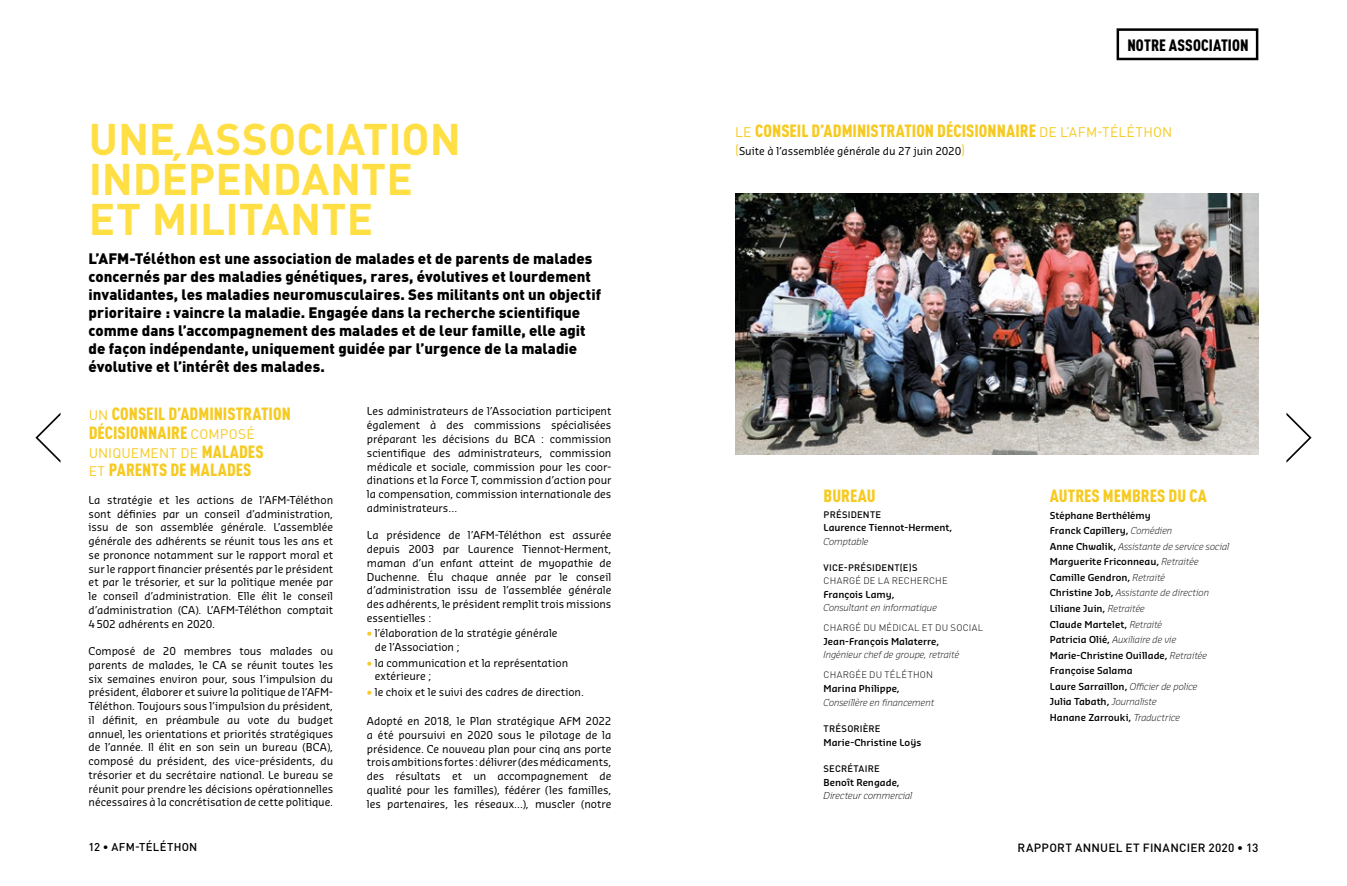
<style>
.page{position:relative;width:1347px;height:886px;background:#fff}
.page>*{position:absolute;margin:0;border:0;box-sizing:border-box;transform-origin:0 0}
.t1{font:700 43.75px/40px "DIN Pro";color:#ffdf43}
.t2{font:900 condensed 17.5px/18.8px "DIN Pro";letter-spacing:.005em;color:#f6ca21}
.t3{font:900 condensed 16.25px "DIN Pro";letter-spacing:.005em;color:#000}
.t4{font:900 15px/18px "DIN Pro";color:#000}
.t5{font:13.75px "DIN Pro";letter-spacing:.01em;color:#f6ca21}
.t6{font:500 11.88px "DIN Pro";letter-spacing:.02em;color:#000}
.t7{font:500 11.25px "DIN Pro";letter-spacing:.03em;color:#000}
.t8{font:10.62px/13.8px "Sansa Pro";color:#000;text-align:justify}
.t9{font:600 9.38px/15.5px "Sansa Pro";letter-spacing:.005em;color:#000}
.t10{font:italic 300 9.38px "Sansa Pro";color:#000}
.t11{font:300 9.38px "DIN Pro";letter-spacing:.025em;color:#000}
.t12{font:500 9.38px "DIN Pro";letter-spacing:.02em;color:#000}
.s1{font-weight:400;font-stretch:normal;font-size:13.75px}
.s2{font-weight:900;font-stretch:condensed;font-size:17.5px}
.s3{color:#f6ca21}
.s4{font-family:"DIN Pro";font-size:13.75px;color:#f6ca21}
.s5{font-weight:300;font-style:italic}
</style>
<div class="page">
<img style="left:735px;top:193px;width:523px;height:261px">
<svg style="left:35px;top:413px;width:25px;height:49px"></svg>
<svg style="left:1286px;top:413px;width:25px;height:50px"></svg>
<div style="left:1116px;top:28px;width:142px;height:32px;border:2px solid #000"></div>
<h1 class="t1" style="left:89px;top:114px;width:373px">UNE ASSOCIATION<br>INDÉPENDANTE<br>ET MILITANTE</h1>
<p class="t4" style="left:89px;top:247px;width:514px">L’AFM-Téléthon est une association de malades et de parents de malades concernés par des maladies génétiques, rares, évolutives et lourdement invalidantes, les maladies neuromusculaires. Ses militants ont un objectif prioritaire : vaincre la maladie. Engagée dans la recherche scientifique comme dans l’accompagnement des malades et de leur famille, elle agit de façon indépendante, uniquement guidée par l’urgence de la maladie évolutive et l’intérêt des malades.</p>
<h2 class="t2" style="left:89px;top:403px;width:204px"><span class="s1">UN</span> CONSEIL D’ADMINISTRATION<br>DÉCISIONNAIRE <span class="s1">COMPOSÉ</span></h2>
<p class="t5" style="left:89px;top:442px;width:176px">UNIQUEMENT DE <span class="s2">MALADES</span></p>
<h2 class="t2" style="left:89px;top:459px;width:164px"><span class="s1">ET</span> PARENTS DE MALADES</h2>
<p class="t8" style="left:89px;top:493px;width:246px">La stratégie et les actions de l’AFM-Téléthon sont définies par un conseil d’administration, issu de son assemblée générale. L’assemblée générale des adhérents se réunit tous les ans et se prononce notamment sur le rapport moral et sur le rapport financier présentés par le président et par le trésorier, et sur la politique menée par le conseil d’administration. Elle élit le conseil d’administration (CA). L’AFM-Téléthon comptait 4502 adhérents en 2020.</p>
<p class="t8" style="left:89px;top:644px;width:246px">Composé de 20 membres tous malades ou parents de malades, le CA se réunit toutes les six semaines environ pour, sous l’impulsion du président, élaborer et suivre la politique de l’AFM-Téléthon. Toujours sous l’impulsion du président, il définit, en préambule au vote du budget annuel, les orientations et priorités stratégiques de l’année. Il élit en son sein un bureau (BCA), composé du président, des vice-présidents, du trésorier et du secrétaire national. Le bureau se réunit pour prendre les décisions opérationnelles nécessaires à la concrétisation de cette politique.</p>
<p class="t8" style="left:367px;top:404px;width:246px">Les administrateurs de l’Association participent également à des commissions spécialisées préparant les décisions du BCA : commission scientifique des administrateurs, commission médicale et sociale, commission pour les coor&shy;dinations et la Force T, commission d’action pour la compensation, commission internationale des administrateurs…</p>
<p class="t8" style="left:367px;top:528px;width:246px">La présidence de l’AFM-Téléthon est assurée depuis 2003 par Laurence Tiennot-Herment, maman d’un enfant atteint de myopathie de Duchenne. Élu chaque année par le conseil d’administration issu de l’assemblée générale des adhérents, le président remplit trois missions essentielles :</p>
<p class="t8" style="left:375px;top:626px;width:184px;text-indent:-8px"><span class="s3">•</span> l’élaboration de la stratégie générale de l’Association ;</p>
<p class="t8" style="left:375px;top:655px;width:195px;text-indent:-8px"><span class="s3">•</span> la communication et la représentation extérieure ;</p>
<p class="t8" style="left:367px;top:685px;width:218px"><span class="s3">•</span> le choix et le suivi des cadres de direction.</p>
<p class="t8" style="left:367px;top:714px;width:246px">Adopté en 2018, le Plan stratégique AFM 2022 a été poursuivi en 2020 sous le pilotage de la présidence. Ce nouveau plan pour cinq ans porte trois ambitions fortes : délivrer (des médicaments, des résultats et un accompagnement de qualité pour les familles), fédérer (les familles, les partenaires, les réseaux…), muscler (notre</p>
<h3 class="t3" style="left:1127px;top:32px;width:123px">NOTRE ASSOCIATION</h3>
<h2 class="t2" style="left:735px;top:119px;width:439px"><span class="s1">LE</span> CONSEIL D’ADMINISTRATION DÉCISIONNAIRE <span class="s1">DE L’AFM-TÉLÉTHON</span></h2>
<p class="t8" style="left:735px;top:144px;width:232px"><span class="s4">(</span>Suite à l’assemblée générale du 27 juin 2020<span class="s4">)</span></p>
<h2 class="t2" style="left:823px;top:484px;width:53px">BUREAU</h2>
<p class="t12" style="left:823px;top:506px;width:59px">PRÉSIDENTE</p>
<p class="t9" style="left:823px;top:520px;width:130px">Laurence Tiennot-Herment,</p>
<p class="t10" style="left:823px;top:535px;width:46px">Comptable</p>
<p class="t12" style="left:823px;top:560px;width:95px">VICE-PRÉSIDENT(E)S</p>
<p class="t11" style="left:823px;top:573px;width:125px">CHARGÉ DE LA RECHERCHE</p>
<p class="t9" style="left:823px;top:586px;width:72px">François Lamy,</p>
<p class="t10" style="left:823px;top:602px;width:115px">Consultant en informatique</p>
<p class="t11" style="left:823px;top:620px;width:161px">CHARGÉ DU MÉDICAL ET DU SOCIAL</p>
<p class="t9" style="left:823px;top:633px;width:117px">Jean-François Malaterre,</p>
<p class="t10" style="left:823px;top:649px;width:137px">Ingénieur chef de groupe, retraité</p>
<p class="t11" style="left:823px;top:667px;width:111px">CHARGÉE DU TÉLÉTHON</p>
<p class="t9" style="left:823px;top:680px;width:78px">Marina Philippe,</p>
<p class="t10" style="left:823px;top:696px;width:112px">Conseillère en financement</p>
<p class="t12" style="left:823px;top:721px;width:58px">TRÉSORIÈRE</p>
<p class="t9" style="left:823px;top:734px;width:99px">Marie-Christine Loÿs</p>
<p class="t12" style="left:823px;top:761px;width:58px">SECRÉTAIRE</p>
<p class="t9" style="left:823px;top:774px;width:78px">Benoît Rengade,</p>
<p class="t10" style="left:823px;top:790px;width:90px">Directeur commercial</p>
<h2 class="t2" style="left:1049px;top:484px;width:158px">AUTRES MEMBRES DU CA</h2>
<p class="t9" style="left:1049px;top:507px;width:181px">Stéphane Berthélémy<br>Franck Capillery, <span class="s5">Comédien<br></span>Anne Chwalik, <span class="s5">Assistante de service social<br></span>Marguerite Friconneau, <span class="s5">Retraitée<br></span>Camille Gendron, <span class="s5">Retraité<br></span>Christine Job, <span class="s5">Assistante de direction<br></span>Liliane Juin, <span class="s5">Retraitée<br></span>Claude Martelet, <span class="s5">Retraité<br></span>Patricia Olié, <span class="s5">Auxiliaire de vie<br></span>Marie-Christine Ouillade, <span class="s5">Retraitée<br></span>Françoise Salama<br>Laure Sarraillon, <span class="s5">Officier de police<br></span>Julia Tabath, <span class="s5">Journaliste<br></span>Hanane Zarrouki, <span class="s5">Traductrice</span></p>
<p class="t7" style="left:89px;top:838px;width:110px">12 • AFM-TÉLÉTHON</p>
<p class="t6" style="left:1017px;top:838px;width:242px">RAPPORT ANNUEL ET FINANCIER 2020 • 13</p>
</div>
